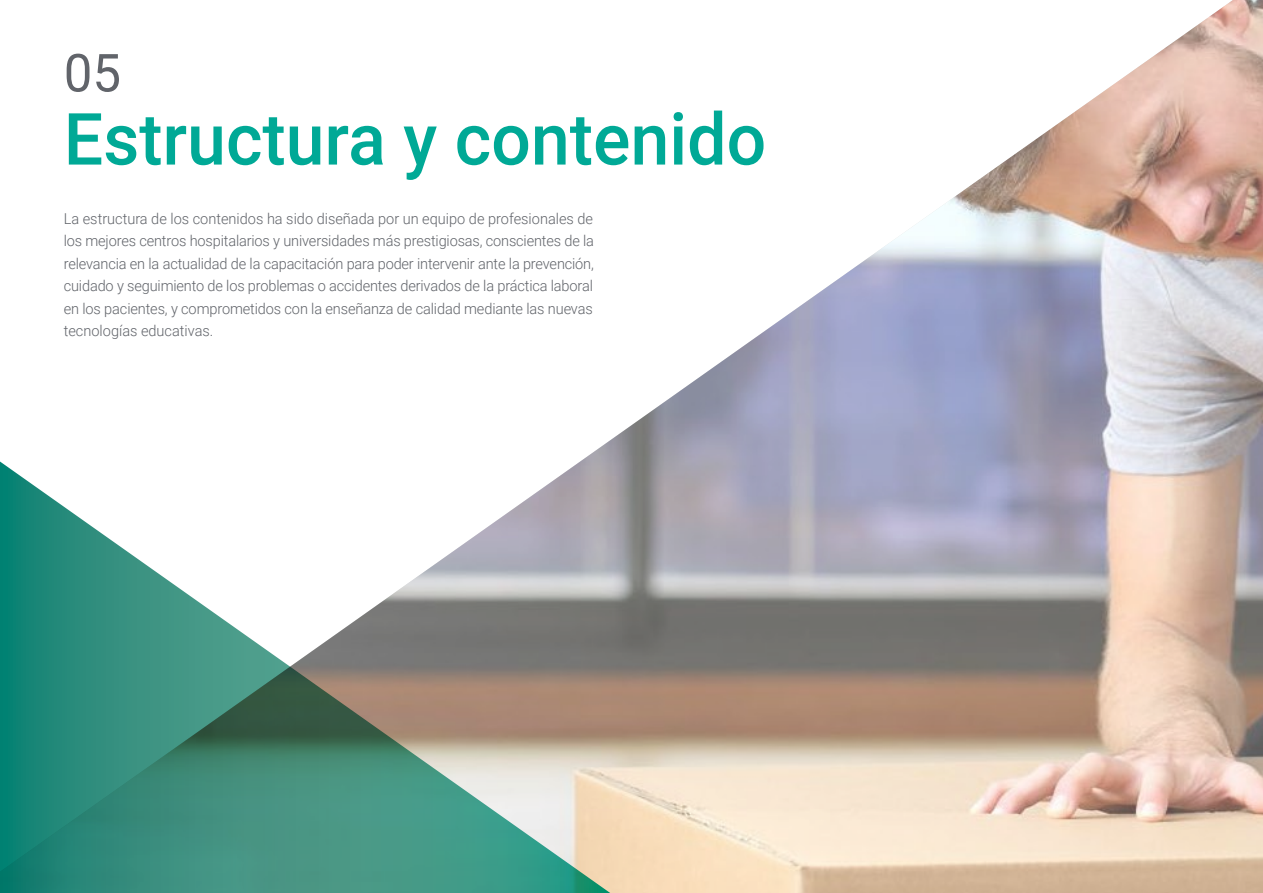
<style>
.page{position:relative;width:1263px;height:893px;background:#fff}
.page>*{position:absolute;margin:0;border:0;box-sizing:border-box;transform-origin:0 0}
.t1{font:500 72px "Roboto";color:#00a996}
.t2{font:52.5px "Roboto";color:#61646a}
.t3{font:300 15px/22.5px "Roboto";letter-spacing:-.01em;color:#61646a;text-align:justify}
</style>
<div class="page">
<img style="left:602px;top:0;width:661px;height:893px">
<svg style="left:0;top:446px;width:640px;height:447px"></svg>
<h2 class="t2" style="left:64px;top:36px;width:59px">05</h2>
<h1 class="t1" style="left:64px;top:89px;width:704px">Estructura y contenido</h1>
<p class="t3" style="left:64px;top:207px;width:532px">La estructura de los contenidos ha sido diseñada por un equipo de profesionales de los mejores centros hospitalarios y universidades más prestigiosas, conscientes de la relevancia en la actualidad de la capacitación para poder intervenir ante la prevención, cuidado y seguimiento de los problemas o accidentes derivados de la práctica laboral en los pacientes, y comprometidos con la enseñanza de calidad mediante las nuevas tecnologías educativas.</p>
</div>
